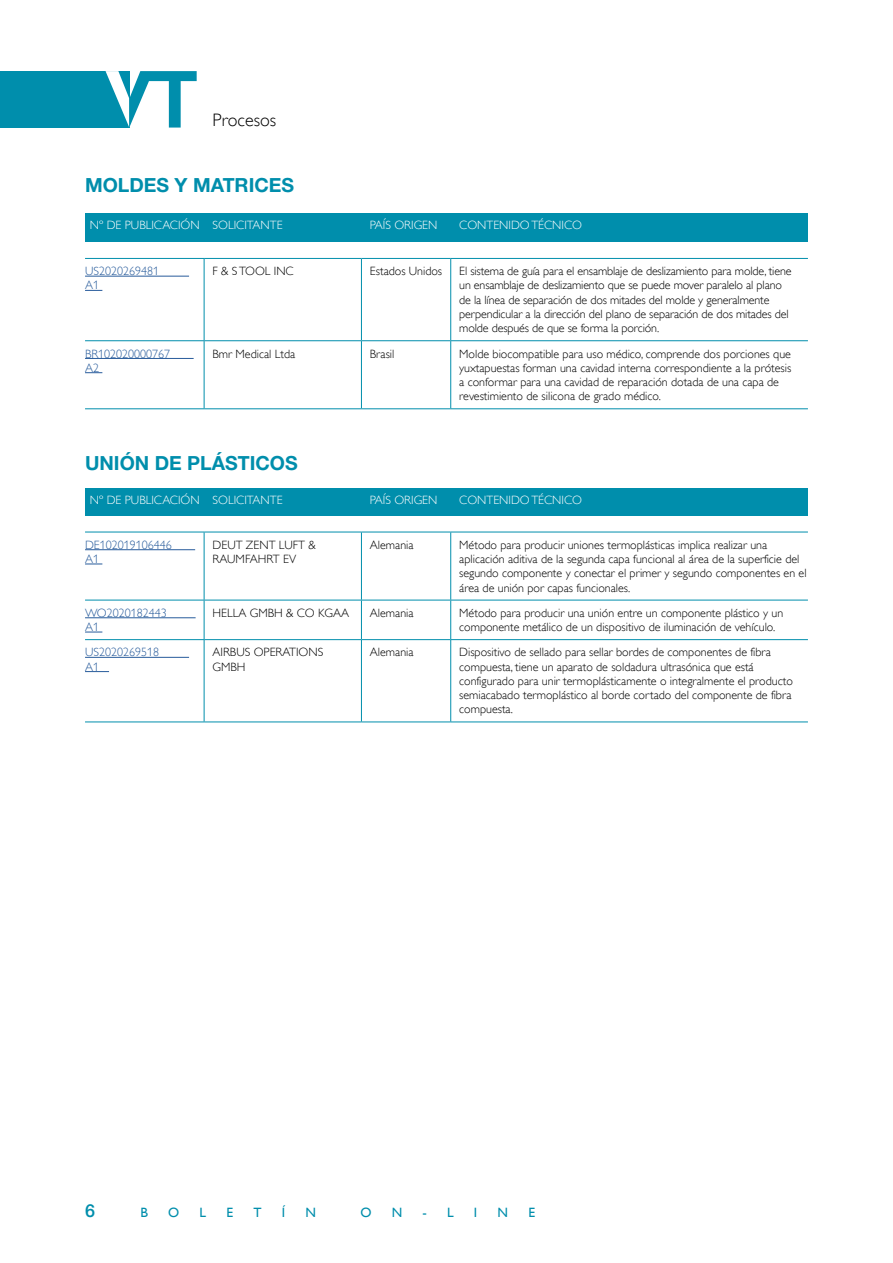
<style>
.page{position:relative;width:893px;height:1263px;background:#fff}
.page>*{position:absolute;margin:0;border:0;box-sizing:border-box;transform-origin:0 0}
.t1{font:700 19.5px "Helvetica Neue LT Std";color:#008eac}
.t2{font:300 18px "Gill Alt One";color:#000}
.t3{font:500 18px "Helvetica Neue LT Std";color:#008eac}
.t4{font:13.5px "Gill Alt One";color:#008eac}
.t5{font:300 12px/14.2px "Gill Alt One";color:#000}
.t6{font:300 12px "Gill Alt One";color:#fff}
.t7{font:300 12px/14.2px "Gill Alt One";color:#275b9b}
</style>
<div class="page">
<div style="left:0;top:71px;width:129px;height:57px;background:#008eac"></div>
<svg style="left:106px;top:71px;width:91px;height:57px"></svg>
<div style="left:85px;top:213px;width:723px;height:28px;background:#008eac"></div>
<hr style="left:85px;top:258px;width:119px;height:1px;background:#008eac">
<hr style="left:204px;top:258px;width:157px;height:1px;background:#008eac">
<hr style="left:204px;top:259px;width:1px;height:81px;background:#008eac">
<hr style="left:361px;top:258px;width:90px;height:1px;background:#008eac">
<hr style="left:361px;top:259px;width:1px;height:81px;background:#008eac">
<hr style="left:451px;top:258px;width:357px;height:1px;background:#008eac">
<hr style="left:450px;top:259px;width:1px;height:81px;background:#008eac">
<hr style="left:85px;top:340px;width:119px;height:1px;background:#008eac">
<hr style="left:204px;top:340px;width:157px;height:1px;background:#008eac">
<hr style="left:204px;top:341px;width:1px;height:67px;background:#008eac">
<hr style="left:361px;top:340px;width:90px;height:1px;background:#008eac">
<hr style="left:361px;top:341px;width:1px;height:67px;background:#008eac">
<hr style="left:451px;top:340px;width:357px;height:1px;background:#008eac">
<hr style="left:450px;top:341px;width:1px;height:67px;background:#008eac">
<hr style="left:85px;top:408px;width:119px;height:1px;background:#008eac">
<hr style="left:204px;top:408px;width:157px;height:1px;background:#008eac">
<hr style="left:361px;top:408px;width:90px;height:1px;background:#008eac">
<hr style="left:451px;top:408px;width:357px;height:1px;background:#008eac">
<hr style="left:85px;top:276px;width:104px;height:1px;background:#275b9b">
<svg style="left:85px;top:290px;width:17px;height:1px"></svg>
<hr style="left:85px;top:358px;width:109px;height:1px;background:#275b9b">
<svg style="left:85px;top:372px;width:17px;height:1px"></svg>
<div style="left:85px;top:489px;width:723px;height:27px;background:#008eac"></div>
<hr style="left:85px;top:532px;width:119px;height:1px;background:#008eac">
<hr style="left:204px;top:532px;width:157px;height:1px;background:#008eac">
<hr style="left:204px;top:532px;width:1px;height:68px;background:#008eac">
<hr style="left:361px;top:532px;width:90px;height:1px;background:#008eac">
<hr style="left:361px;top:532px;width:1px;height:68px;background:#008eac">
<hr style="left:451px;top:532px;width:357px;height:1px;background:#008eac">
<hr style="left:450px;top:532px;width:1px;height:68px;background:#008eac">
<hr style="left:85px;top:600px;width:119px;height:1px;background:#008eac">
<hr style="left:204px;top:600px;width:157px;height:1px;background:#008eac">
<hr style="left:204px;top:600px;width:1px;height:39px;background:#008eac">
<hr style="left:361px;top:600px;width:90px;height:1px;background:#008eac">
<hr style="left:361px;top:600px;width:1px;height:39px;background:#008eac">
<hr style="left:451px;top:600px;width:357px;height:1px;background:#008eac">
<hr style="left:450px;top:600px;width:1px;height:39px;background:#008eac">
<hr style="left:85px;top:639px;width:119px;height:1px;background:#008eac">
<hr style="left:204px;top:639px;width:157px;height:1px;background:#008eac">
<hr style="left:204px;top:640px;width:1px;height:81px;background:#008eac">
<hr style="left:361px;top:639px;width:90px;height:1px;background:#008eac">
<hr style="left:361px;top:640px;width:1px;height:81px;background:#008eac">
<hr style="left:451px;top:639px;width:357px;height:1px;background:#008eac">
<hr style="left:450px;top:640px;width:1px;height:81px;background:#008eac">
<hr style="left:85px;top:721px;width:119px;height:1px;background:#008eac">
<hr style="left:204px;top:721px;width:157px;height:1px;background:#008eac">
<hr style="left:361px;top:721px;width:90px;height:1px;background:#008eac">
<hr style="left:451px;top:721px;width:357px;height:1px;background:#008eac">
<hr style="left:85px;top:549px;width:110px;height:1px;background:#275b9b">
<svg style="left:85px;top:564px;width:17px;height:1px"></svg>
<hr style="left:85px;top:617px;width:111px;height:1px;background:#275b9b">
<svg style="left:85px;top:632px;width:17px;height:1px"></svg>
<hr style="left:85px;top:657px;width:104px;height:1px;background:#275b9b">
<svg style="left:85px;top:671px;width:24px;height:1px"></svg>
<h2 class="t2" style="left:213px;top:110px;width:65px">Procesos</h2>
<h1 class="t1" style="left:85px;top:173px;width:211px">MOLDES Y MATRICES</h1>
<p class="t6" style="left:90px;top:218px;width:194px">Nº DE PUBLICACIÓN SOLICITANTE</p>
<p class="t6" style="left:370px;top:218px;width:69px">PAÍS ORIGEN</p>
<p class="t6" style="left:459px;top:218px;width:124px">CONTENIDO TÉCNICO</p>
<p class="t7" style="left:85px;top:264px;width:76px">US2020269481<br>A1</p>
<p class="t5" style="left:213px;top:264px;width:83px">F &amp; S TOOL INC</p>
<p class="t5" style="left:370px;top:264px;width:74px">Estados Unidos</p>
<p class="t5" style="left:459px;top:264px;width:334px">El sistema de guía para el ensamblaje de deslizamiento para molde, tiene un ensamblaje de deslizamiento que se puede mover paralelo al plano de la línea de separación de dos mitades del molde y generalmente perpendicular a la dirección del plano de separación de dos mitades del molde después de que se forma la porción.</p>
<p class="t7" style="left:85px;top:346px;width:87px">BR102020000767<br>A2</p>
<p class="t5" style="left:213px;top:346px;width:84px">Bmr Medical Ltda</p>
<p class="t5" style="left:370px;top:346px;width:26px">Brasil</p>
<p class="t5" style="left:459px;top:346px;width:334px">Molde biocompatible para uso médico, comprende dos porciones que yuxtapuestas forman una cavidad interna correspondiente a la prótesis a conformar para una cavidad de reparación dotada de una capa de revestimiento de silicona de grado médico.</p>
<h1 class="t1" style="left:85px;top:451px;width:214px">UNIÓN DE PLÁSTICOS</h1>
<p class="t6" style="left:90px;top:493px;width:194px">Nº DE PUBLICACIÓN SOLICITANTE</p>
<p class="t6" style="left:370px;top:493px;width:69px">PAÍS ORIGEN</p>
<p class="t6" style="left:459px;top:493px;width:124px">CONTENIDO TÉCNICO</p>
<p class="t7" style="left:85px;top:538px;width:88px">DE102019106446<br>A1</p>
<p class="t5" style="left:213px;top:538px;width:105px">DEUT ZENT LUFT &amp;<br>RAUMFAHRT EV</p>
<p class="t5" style="left:370px;top:538px;width:45px">Alemania</p>
<p class="t5" style="left:459px;top:538px;width:349px">Método para producir uniones termoplásticas implica realizar una aplicación aditiva de la segunda capa funcional al área de la superficie del segundo componente y conectar el primer y segundo componentes en el área de unión por capas funcionales.</p>
<p class="t7" style="left:85px;top:606px;width:83px">WO2020182443<br>A1</p>
<p class="t5" style="left:213px;top:606px;width:138px">HELLA GMBH &amp; CO KGAA</p>
<p class="t5" style="left:370px;top:606px;width:45px">Alemania</p>
<p class="t5" style="left:459px;top:606px;width:325px">Método para producir una unión entre un componente plástico y un componente metálico de un dispositivo de iluminación de vehículo.</p>
<p class="t7" style="left:85px;top:645px;width:76px">US2020269518<br>A1</p>
<p class="t5" style="left:213px;top:645px;width:112px">AIRBUS OPERATIONS<br>GMBH</p>
<p class="t5" style="left:370px;top:645px;width:45px">Alemania</p>
<p class="t5" style="left:459px;top:645px;width:335px">Dispositivo de sellado para sellar bordes de componentes de fibra compuesta, tiene un aparato de soldadura ultrasónica que está configurado para unir termoplásticamente o integralmente el producto semiacabado termoplástico al borde cortado del componente de fibra compuesta.</p>
<h2 class="t3" style="left:85px;top:1200px;width:12px">6</h2>
<p class="t4" style="left:140px;top:1205px;width:9px">B</p>
<p class="t4" style="left:168px;top:1205px;width:13px">O</p>
<p class="t4" style="left:200px;top:1205px;width:8px">L</p>
<p class="t4" style="left:226px;top:1205px;width:8px">E</p>
<p class="t4" style="left:253px;top:1205px;width:10px">T</p>
<p class="t4" style="left:282px;top:1205px;width:5px">Í</p>
<p class="t4" style="left:306px;top:1205px;width:12px">N</p>
<p class="t4" style="left:360px;top:1205px;width:13px">O</p>
<p class="t4" style="left:392px;top:1205px;width:12px">N</p>
<p class="t4" style="left:422px;top:1205px;width:33px">- L</p>
<p class="t4" style="left:474px;top:1205px;width:5px">I</p>
<p class="t4" style="left:498px;top:1205px;width:12px">N</p>
<p class="t4" style="left:528px;top:1205px;width:8px">E</p>
</div>
